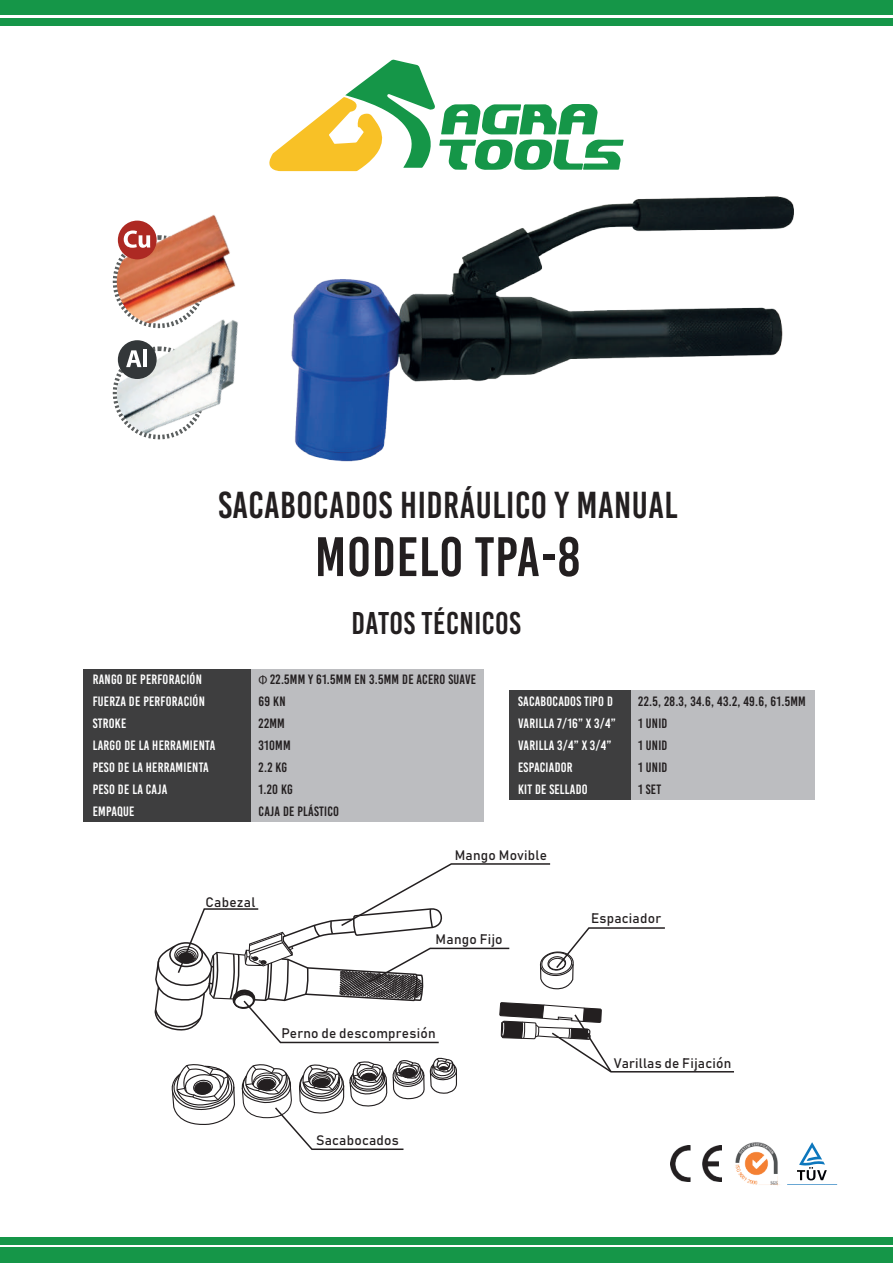
<style>
.page{position:relative;width:893px;height:1263px;background:#fff}
.page>*{position:absolute;margin:0;border:0;box-sizing:border-box;transform-origin:0 0}
.t1{font:55.5px "Bebas Kai";letter-spacing:.015em;color:#231f20}
.t2{font:37.5px "Bebas Kai";letter-spacing:.015em;color:#231f20}
.t3{font:31.5px "Bebas Kai";letter-spacing:.02em;color:#231f20}
.t4{font:13.65px "Bahnschrift";letter-spacing:.02em;color:#231f20}
.t5{font:13.5px "Bebas Kai";letter-spacing:.02em;color:#fff}
.t6{font:13.5px/22px "Bebas Kai";letter-spacing:.02em;color:#231f20}
.s1{font-family:"Myriad Pro";font-size:12.45px}
</style>
<div class="page">
<svg style="left:269px;top:60px;width:355px;height:111px"></svg>
<svg style="left:787px;top:1142px;width:50px;height:43px"></svg>
<img style="left:735px;top:1142px;width:45px;height:44px">
<div style="left:0;top:0;width:893px;height:15px;background:#159648"></div>
<div style="left:0;top:18px;width:893px;height:7px;background:#159648"></div>
<div style="left:0;top:1248px;width:893px;height:15px;background:#159648"></div>
<div style="left:0;top:1237px;width:893px;height:8px;background:#159648"></div>
<div style="left:251px;top:668px;width:232px;height:22px;background:#bcbdc0"></div>
<div style="left:251px;top:734px;width:232px;height:22px;background:#bcbdc0"></div>
<div style="left:251px;top:800px;width:232px;height:22px;background:#bcbdc0"></div>
<div style="left:83px;top:668px;width:168px;height:22px;background:#3e3e3f"></div>
<div style="left:83px;top:734px;width:168px;height:22px;background:#3e3e3f"></div>
<div style="left:83px;top:800px;width:168px;height:22px;background:#3e3e3f"></div>
<div style="left:251px;top:690px;width:232px;height:22px;background:#bcbdc0"></div>
<div style="left:83px;top:690px;width:168px;height:22px;background:#3e3e3f"></div>
<div style="left:251px;top:712px;width:232px;height:22px;background:#bcbdc0"></div>
<div style="left:83px;top:712px;width:168px;height:22px;background:#3e3e3f"></div>
<div style="left:251px;top:756px;width:232px;height:22px;background:#bcbdc0"></div>
<div style="left:83px;top:756px;width:168px;height:22px;background:#3e3e3f"></div>
<div style="left:251px;top:778px;width:232px;height:22px;background:#bcbdc0"></div>
<div style="left:83px;top:778px;width:168px;height:22px;background:#3e3e3f"></div>
<div style="left:631px;top:690px;width:184px;height:22px;background:#bcbdc0"></div>
<div style="left:631px;top:756px;width:184px;height:22px;background:#bcbdc0"></div>
<div style="left:509px;top:690px;width:122px;height:22px;background:#3e3e3f"></div>
<div style="left:509px;top:756px;width:122px;height:22px;background:#3e3e3f"></div>
<div style="left:631px;top:712px;width:184px;height:22px;background:#bcbdc0"></div>
<div style="left:509px;top:712px;width:122px;height:22px;background:#3e3e3f"></div>
<div style="left:631px;top:734px;width:184px;height:22px;background:#bcbdc0"></div>
<div style="left:509px;top:734px;width:122px;height:22px;background:#3e3e3f"></div>
<div style="left:631px;top:778px;width:184px;height:22px;background:#bcbdc0"></div>
<div style="left:509px;top:778px;width:122px;height:22px;background:#3e3e3f"></div>
<img style="left:291px;top:196px;width:502px;height:266px">
<svg style="left:154px;top:863px;width:580px;height:319px"></svg>
<img style="left:112px;top:215px;width:124px;height:97px">
<img style="left:116px;top:312px;width:122px;height:128px">
<div style="left:118px;top:221px;width:39px;height:38px;background:#ad2923;border-radius:50%"></div>
<svg style="left:124px;top:230px;width:26px;height:18px"></svg>
<div style="left:118px;top:340px;width:39px;height:39px;background:#333739;border-radius:50%"></div>
<svg style="left:126px;top:350px;width:15px;height:17px"></svg>
<hr style="left:143px;top:349px;width:4px;height:18px;background:#fff">
<p class="t5" style="left:93px;top:672px;width:111px">RANGO DE PERFORACIÓN</p>
<h2 class="t2" style="left:218px;top:484px;width:461px">SACABOCADOS HIDRÁULICO Y MANUAL</h2>
<h1 class="t1" style="left:315px;top:527px;width:267px">MODELO TPA-8</h1>
<h3 class="t3" style="left:352px;top:607px;width:171px">DATOS TÉCNICOS</h3>
<p class="t6" style="left:259px;top:668px;width:219px"><span class="s1">Φ</span> 22.5MM Y 61.5MM EN 3.5MM DE ACERO SUAVE</p>
<p class="t5" style="left:93px;top:694px;width:114px">FUERZA DE PERFORACIÓN</p>
<p class="t6" style="left:259px;top:690px;width:28px">69 KN</p>
<p class="t5" style="left:93px;top:716px;width:35px">STROKE</p>
<p class="t6" style="left:259px;top:712px;width:34px">22MM<br>310MM</p>
<p class="t5" style="left:93px;top:760px;width:118px">PESO DE LA HERRAMIENTA</p>
<p class="t6" style="left:259px;top:756px;width:30px">2.2 KG</p>
<p class="t5" style="left:93px;top:782px;width:76px">PESO DE LA CAJA</p>
<p class="t6" style="left:259px;top:778px;width:82px">1.20 KG<br>CAJA DE PLÁSTICO</p>
<p class="t5" style="left:93px;top:738px;width:124px">LARGO DE LA HERRAMIENTA</p>
<p class="t5" style="left:93px;top:804px;width:43px">EMPAQUE</p>
<p class="t4" style="left:206px;top:894px;width:51px">Cabezal</p>
<p class="t5" style="left:518px;top:694px;width:96px">SACABOCADOS TIPO D</p>
<p class="t6" style="left:638px;top:690px;width:169px">22.5, 28.3, 34.6, 43.2, 49.6, 61.5MM</p>
<p class="t5" style="left:518px;top:716px;width:99px">VARILLA 7/16” X 3/4”</p>
<p class="t6" style="left:638px;top:712px;width:31px">1 UNID</p>
<p class="t5" style="left:518px;top:738px;width:95px">VARILLA 3/4” X 3/4”</p>
<p class="t6" style="left:638px;top:734px;width:31px">1 UNID<br>1 UNID</p>
<p class="t5" style="left:518px;top:782px;width:71px">KIT DE SELLADO</p>
<p class="t6" style="left:638px;top:778px;width:24px">1 SET</p>
<p class="t5" style="left:518px;top:760px;width:56px">ESPACIADOR</p>
<p class="t4" style="left:455px;top:846px;width:94px">Mango Movible</p>
<p class="t4" style="left:436px;top:930px;width:69px">Mango Fijo</p>
<p class="t4" style="left:591px;top:910px;width:72px">Espaciador</p>
<p class="t4" style="left:282px;top:1025px;width:155px">Perno de descompresión</p>
<p class="t4" style="left:316px;top:1132px;width:84px">Sacabocados</p>
<p class="t4" style="left:614px;top:1054px;width:119px">Varillas de Fijación</p>
</div>
